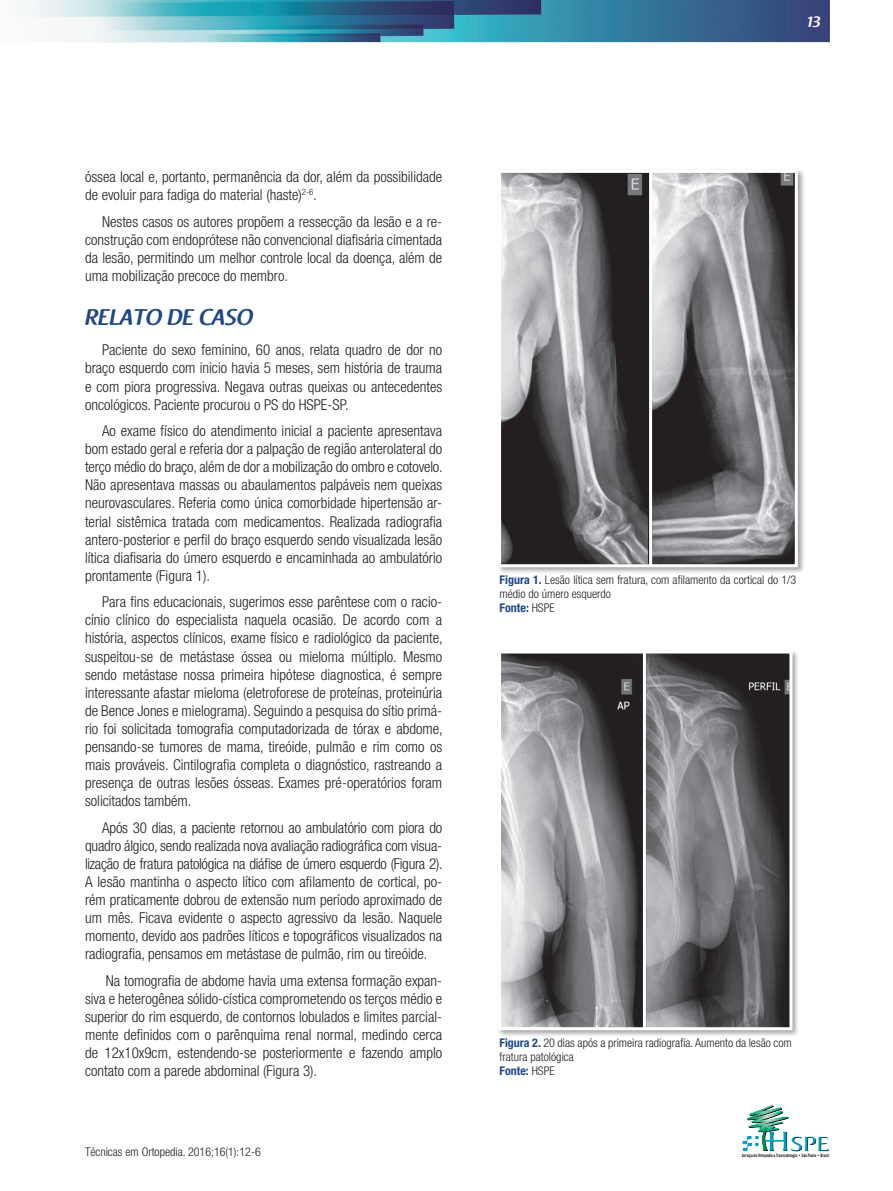
<style>
.page{position:relative;width:893px;height:1191px;background:#fff}
.page>*{position:absolute;margin:0;border:0;box-sizing:border-box;transform-origin:0 0}
._5_Intertitulo_1{font:600 22.5px "Raspoutine";color:#1c4788}
._4_Texto{font:300 condensed 15px/18px "Helvetica Neue";color:#231f20;text-align:justify}
.t1{font:600 15px "Raspoutine";color:#fff}
._6_Figura{font:300 condensed 12px/14px "Helvetica Neue";color:#231f20}
._6_Figura-2{font:700 condensed 12px "Helvetica Neue";color:#1c4788}
.t2{font:4.5px "News Goth Cn BT Bold";letter-spacing:-.01em;color:#231f20}
.s1{font-weight:700;color:#1c4788}
.s2{font-weight:300;color:#231f20}
</style>
<div class="page">
<img style="left:25px;top:0;width:804px;height:43px">
<img style="left:742px;top:1105px;width:87px;height:47px">
<div style="left:497px;top:168px;width:308px;height:407px;background:#231f20;opacity:.4"></div>
<img style="left:502px;top:174px;width:292px;height:389px">
<div style="left:498px;top:170px;width:300px;height:397px;border:3px solid #fff"></div>
<hr style="left:649px;top:171px;width:3px;height:395px;background:#fff">
<div style="left:497px;top:649px;width:303px;height:388px;background:#231f20;opacity:.4"></div>
<img style="left:502px;top:654px;width:286px;height:372px">
<div style="left:498px;top:650px;width:294px;height:380px;border:3px solid #fff"></div>
<hr style="left:643px;top:652px;width:3px;height:376px;background:#fff">
<p class="_4_Texto" style="left:85px;top:168px;width:359px">óssea local e, portanto, permanência da dor, além da possibilidade de evoluir para fadiga do material (haste)<sup>2-6</sup>.</p>
<p class="_4_Texto" style="left:85px;top:212px;width:359px;text-indent:17px">Nestes casos os autores propõem a ressecção da lesão e a re&shy;construção com endoprótese não convencional diafisária cimentada da lesão, permitindo um melhor controle local da doença, além de uma mobilização precoce do membro.</p>
<p class="_5_Intertitulo_1" style="left:85px;top:304px;width:170px">RELATO DE CASO</p>
<p class="_4_Texto" style="left:85px;top:341px;width:359px;text-indent:17px">Paciente do sexo feminino, 60 anos, relata quadro de dor no braço esquerdo com inicio havia 5 meses, sem história de trauma e com piora progressiva. Negava outras queixas ou antecedentes oncológicos. Paciente procurou o PS do HSPE-SP.</p>
<p class="_4_Texto" style="left:85px;top:422px;width:359px;text-indent:17px">Ao exame físico do atendimento inicial a paciente apresentava bom estado geral e referia dor a palpação de região anterolateral do terço médio do braço, além de dor a mobilização do ombro e cotovelo.<br>Não apresentava massas ou abaulamentos palpáveis nem queixas neurovasculares. Referia como única comorbidade hipertensão ar&shy;terial sistêmica tratada com medicamentos. Realizada radiografia antero-posterior e perfil do braço esquerdo sendo visualizada lesão lítica diafisaria do úmero esquerdo e encaminhada ao ambulatório prontamente (Figura 1).</p>
<p class="_4_Texto" style="left:85px;top:593px;width:359px;text-align:left;text-indent:17px">Para fins educacionais, sugerimos esse parêntese com o racio&shy;cínio clínico do especialista naquela ocasião. De acordo com a história, aspectos clínicos, exame físico e radiológico da paciente, suspeitou-se de metástase óssea ou mieloma múltiplo. Mesmo sendo metástase nossa primeira hipótese diagnostica, é sempre interessante afastar mieloma (eletroforese de proteínas, proteinúria de Bence Jones e mielograma). Seguindo a pesquisa do sítio primá&shy;rio foi solicitada tomografia computadorizada de tórax e abdome, pensando-se tumores de mama, tireóide, pulmão e rim como os mais prováveis. Cintilografia completa o diagnóstico, rastreando a presença de outras lesões ósseas. Exames pré-operatórios foram solicitados também.</p>
<p class="_4_Texto" style="left:85px;top:818px;width:359px;text-align:left;text-indent:17px">Após 30 dias, a paciente retornou ao ambulatório com piora do quadro álgico, sendo realizada nova avaliação radiográfica com visua&shy;lização de fratura patológica na diáfise de úmero esquerdo (Figura 2).<br>A lesão mantinha o aspecto lítico com afilamento de cortical, po&shy;rém praticamente dobrou de extensão num período aproximado de um mês. Ficava evidente o aspecto agressivo da lesão. Naquele momento, devido aos padrões líticos e topográficos visualizados na radiografia, pensamos em metástase de pulmão, rim ou tireóide.</p>
<p class="_4_Texto" style="left:85px;top:971px;width:359px;text-indent:21px">Na tomografia de abdome havia uma extensa formação expan&shy;siva e heterogênea sólido-cística comprometendo os terços médio e superior do rim esquerdo, de contornos lobulados e limites parcial&shy;mente definidos com o parênquima renal normal, medindo cerca de 12x10x9cm, estendendo-se posteriormente e fazendo amplo contato com a parede abdominal (Figura 3).</p>
<p class="t1" style="left:806px;top:14px;width:16px">13</p>
<p class="_6_Figura" style="left:500px;top:573px;width:298px"><span class="s1">Figura 1.</span> Lesão lítica sem fratura, com afilamento da cortical do 1/3 médio do úmero esquerdo</p>
<p class="_6_Figura-2" style="left:500px;top:600px;width:57px">Fonte: <span class="s2">HSPE</span></p>
<p class="_6_Figura" style="left:500px;top:1036px;width:294px"><span class="s1">Figura 2.</span> 20 dias após a primeira radiografia. Aumento da lesão com fratura patológica</p>
<p class="_6_Figura-2" style="left:500px;top:1063px;width:57px">Fonte: <span class="s2">HSPE</span></p>
<p class="_6_Figura" style="left:85px;top:1145px;width:177px">Técnicas em Ortopedia. 2016;16(1):12-6</p>
<p class="t2" style="left:742px;top:1152px;width:89px">Serviço de Ortopedia e Traumatologia • São Paulo • Brasil</p>
</div>
